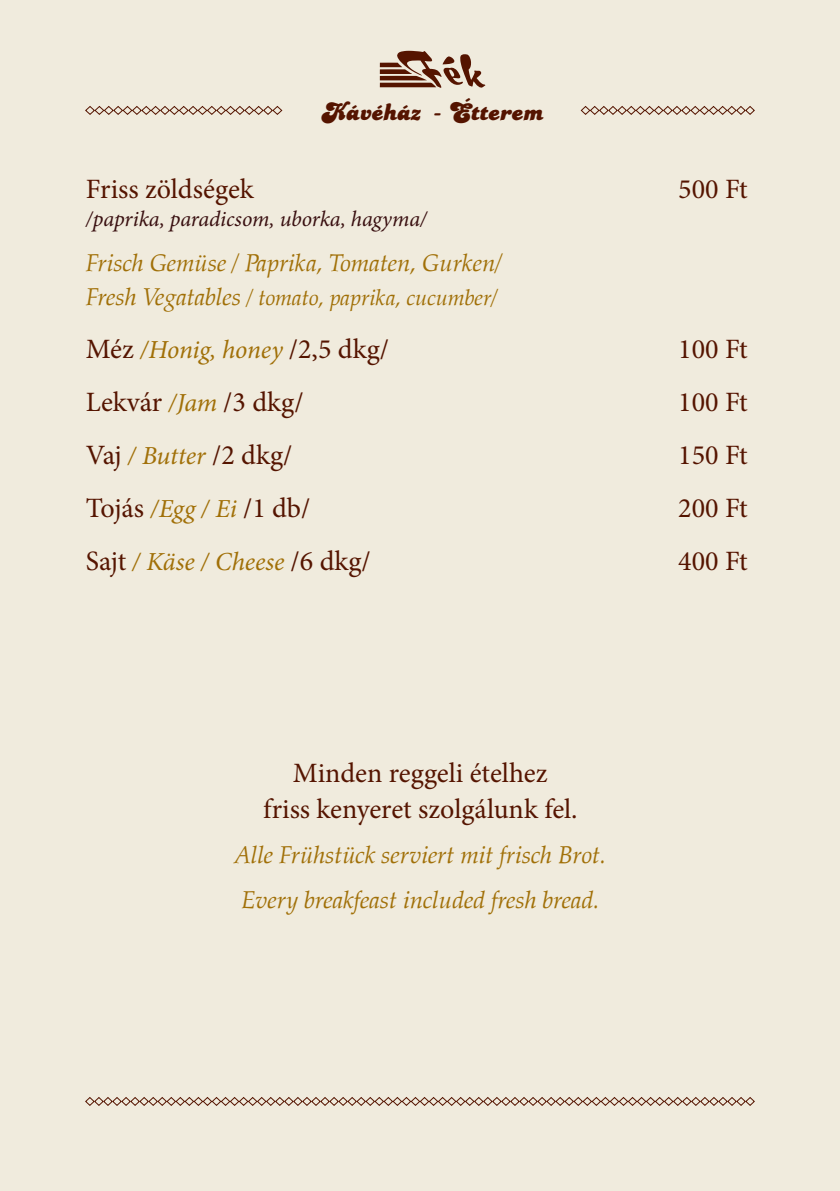
<style>
.page{position:relative;width:840px;height:1191px;background:#fff}
.page>*{position:absolute;margin:0;border:0;box-sizing:border-box;transform-origin:0 0}
.szöveg{font:28px "Minion Pro";color:#551400}
.t1{font:26.8px "Candice PFL";color:#551400}
.szöveg-2{font:italic 26px "Minion Pro";letter-spacing:-.005em;color:#a17008}
.szöveg_EN{font:italic 24px "Zapf Calligraphic 801 PFL";color:#a17008}
.szöveg-3{font:italic 24px "Zapf Calligraphic 801 PFL";color:#a17008}
.szöveg_EN-2{font:italic 22px "Zapf Calligraphic 801 PFL";color:#a17008}
.szöveg-4{font:italic 22px "Minion Pro";letter-spacing:-.005em;color:#390f10}
.s1{font-size:24px}
.s2{font-style:normal;font-size:28px;color:#551400}
.s3{font-style:italic;font-size:26px;color:#a17008}
</style>
<div class="page">
<div style="left:0;top:0;width:839px;height:1191px;background:#f0ebdd"></div>
<svg style="left:379px;top:51px;width:106px;height:37px"></svg>
<svg style="left:85px;top:106px;width:198px;height:9px"></svg>
<svg style="left:580px;top:106px;width:175px;height:9px"></svg>
<svg style="left:85px;top:1097px;width:670px;height:9px"></svg>
<p class="t1" style="left:320px;top:95px;width:224px">Kávéház - Étterem</p>
<p class="szöveg" style="left:86px;top:170px;width:169px">Friss zöldségek</p>
<p class="szöveg" style="left:678px;top:170px;width:71px">500 Ft</p>
<p class="szöveg-4" style="left:86px;top:204px;width:343px">/paprika, paradicsom, uborka, hagyma/</p>
<p class="szöveg-3" style="left:86px;top:246px;width:417px">Frisch Gemüse / Paprika, Tomaten, Gurken/</p>
<p class="szöveg_EN-2" style="left:86px;top:282px;width:413px"><span class="s1">Fresh Vegatables</span> / tomato, paprika, cucumber/</p>
<p class="szöveg-2" style="left:86px;top:332px;width:304px"><span class="s2">Méz</span> /Honig, honey <span class="s2">/2,5 dkg/</span></p>
<p class="szöveg" style="left:678px;top:330px;width:71px">100 Ft</p>
<p class="szöveg" style="left:86px;top:383px;width:219px">Lekvár <span class="s3">/Jam</span> /3 dkg/</p>
<p class="szöveg" style="left:678px;top:383px;width:71px">100 Ft</p>
<p class="szöveg" style="left:86px;top:436px;width:208px">Vaj <span class="s3">/ Butter</span> /2 dkg/</p>
<p class="szöveg" style="left:678px;top:436px;width:71px">150 Ft</p>
<p class="szöveg" style="left:86px;top:489px;width:226px">Tojás <span class="s3">/Egg / Ei</span> /1 db/</p>
<p class="szöveg" style="left:678px;top:489px;width:71px">200 Ft</p>
<p class="szöveg-2" style="left:86px;top:544px;width:286px"><span class="s2">Sajt</span> / Käse / Cheese <span class="s2">/6 dkg/</span></p>
<p class="szöveg" style="left:678px;top:542px;width:71px">400 Ft</p>
<p class="szöveg" style="left:293px;top:754px;width:256px">Minden reggeli ételhez</p>
<p class="szöveg" style="left:263px;top:790px;width:316px">friss kenyeret szolgálunk fel.</p>
<p class="szöveg_EN" style="left:234px;top:838px;width:373px">Alle Frühstück serviert mit frisch Brot.</p>
<p class="szöveg_EN" style="left:241px;top:883px;width:359px">Every breakfeast included fresh bread.</p>
</div>
